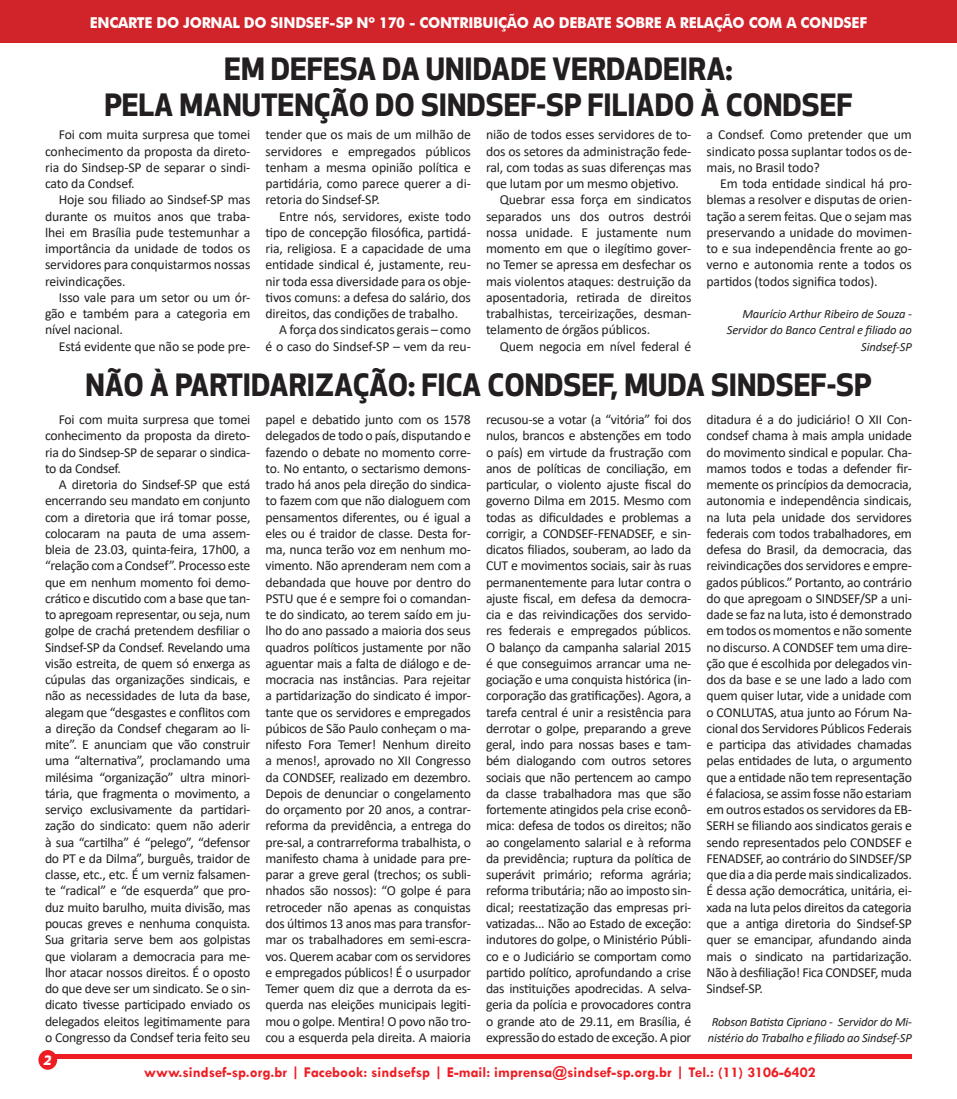
<style>
.page{position:relative;width:957px;height:1099px;background:#fff}
.page>*{position:absolute;margin:0;border:0;box-sizing:border-box;transform-origin:0 0}
.t1{font:700 30px "Apex New";color:#231f20}
.t2{font:700 15px "Tw Cen";color:#ee1d23}
.t3{font:700 15px "Futura BT";letter-spacing:-.02em;color:#fff;scale:.95 1}
.t4{font:italic 700 15px "Apex New";color:#fff}
.t5{font:13.75px/16.2px "Calibri";letter-spacing:-.01em;color:#231f20;text-align:justify}
.t6{font:italic 12.5px/16.2px "Calibri";letter-spacing:-.02em;color:#231f20;text-align:right}
</style>
<div class="page">
<div style="left:0;top:0;width:957px;height:42px;background:#d1232a"></div>
<div style="left:38px;top:1049px;width:19px;height:20px;background:#ee1d23;border-radius:50%"></div>
<svg style="left:54px;top:1053px;width:857px;height:4px;fill:#ee1d23"></svg>
<p class="t3" style="left:90px;top:13px;width:820px">ENCARTE DO JORNAL DO SINDSEF-SP Nº 170 - CONTRIBUIÇÃO AO DEBATE SOBRE A RELAÇÃO COM A CONDSEF</p>
<p class="t1" style="left:224px;top:47px;width:510px">EM DEFESA DA UNIDADE VERDADEIRA:</p>
<p class="t1" style="left:104px;top:83px;width:749px">PELA MANUTENÇÃO DO SINDSEF-SP FILIADO À CONDSEF</p>
<p class="t5" style="left:45px;top:126px;width:207px;text-indent:14px">Foi com muita surpresa que tomei conhecimento da proposta da direto&shy;ria do Sindsep-SP de separar o sindi&shy;cato da Condsef.</p>
<p class="t5" style="left:45px;top:191px;width:207px;text-indent:14px">Hoje sou filiado ao Sindsef-SP mas durante os muitos anos que traba&shy;lhei em Brasília pude testemunhar a importância da unidade de todos os servidores para conquistarmos nossas reivindicações.</p>
<p class="t5" style="left:45px;top:289px;width:207px;text-indent:14px">Isso vale para um setor ou um ór&shy;gão e também para a categoria em nível nacional.</p>
<p class="t5" style="left:59px;top:337px;width:193px">Está evidente que não se pode pre-</p>
<p class="t5" style="left:265px;top:126px;width:207px">tender que os mais de um milhão de servidores e empregados públicos tenham a mesma opinião política e partidária, como parece querer a di&shy;retoria do Sindsef-SP.</p>
<p class="t5" style="left:265px;top:207px;width:207px;text-indent:14px">Entre nós, servidores, existe todo tipo de concepção filosófica, partidá&shy;ria, religiosa. E a capacidade de uma entidade sindical é, justamente, reu&shy;nir toda essa diversidade para os obje&shy;tivos comuns: a defesa do salário, dos direitos, das condições de trabalho.</p>
<p class="t5" style="left:265px;top:321px;width:207px;text-align:right">A força dos sindicatos gerais – como<br>é o caso do Sindsef-SP – vem da reu-</p>
<p class="t5" style="left:486px;top:126px;width:207px">nião de todos esses servidores de to&shy;dos os setores da administração fede&shy;ral, com todas as suas diferenças mas que lutam por um mesmo objetivo.</p>
<p class="t5" style="left:486px;top:191px;width:207px;text-indent:14px">Quebrar essa força em sindicatos separados uns dos outros destrói nossa unidade. E justamente num momento em que o ilegítimo gover&shy;no Temer se apressa em desfechar os mais violentos ataques: destruição da aposentadoria, retirada de direitos trabalhistas, terceirizações, desman&shy;telamento de órgãos públicos.</p>
<p class="t5" style="left:500px;top:337px;width:193px">Quem negocia em nível federal é</p>
<p class="t5" style="left:706px;top:126px;width:207px">a Condsef. Como pretender que um sindicato possa suplantar todos os de&shy;mais, no Brasil todo?</p>
<p class="t5" style="left:706px;top:175px;width:207px;text-indent:14px">Em toda entidade sindical há pro&shy;blemas a resolver e disputas de orien&shy;tação a serem feitas. Que o sejam mas preservando a unidade do movimen&shy;to e sua independência frente ao go&shy;verno e autonomia rente a todos os partidos (todos significa todos).</p>
<p class="t6" style="left:727px;top:305px;width:187px">Maurício Arthur Ribeiro de Souza -<br>Servidor do Banco Central e filiado ao<br>Sindsef-SP</p>
<p class="t1" style="left:85px;top:363px;width:787px">NÃO À PARTIDARIZAÇÃO: FICA CONDSEF, MUDA SINDSEF-SP</p>
<p class="t5" style="left:45px;top:411px;width:207px;text-indent:14px">Foi com muita surpresa que tomei conhecimento da proposta da direto&shy;ria do Sindsep-SP de separar o sindica&shy;to da Condsef.</p>
<p class="t5" style="left:45px;top:476px;width:207px;text-indent:14px">A diretoria do Sindsef-SP que está encerrando seu mandato em conjunto com a diretoria que irá tomar posse, colocaram na pauta de uma assem&shy;bleia de 23.03, quinta-feira, 17h00, a “relação com a Condsef”. Processo este que em nenhum momento foi demo&shy;crático e discutido com a base que tan&shy;to apregoam representar, ou seja, num golpe de crachá pretendem desfiliar o Sindsef-SP da Condsef. Revelando uma visão estreita, de quem só enxerga as cúpulas das organizações sindicais, e não as necessidades de luta da base, alegam que “desgastes e conflitos com a direção da Condsef chegaram ao li&shy;mite”. E anunciam que vão construir uma “alternativa”, proclamando uma milésima “organização” ultra minori&shy;tária, que fragmenta o movimento, a serviço exclusivamente da partidari&shy;zação do sindicato: quem não aderir à sua “cartilha” é “pelego”, “defensor do PT e da Dilma”, burguês, traidor de classe, etc., etc. É um verniz falsamen&shy;te “radical” e “de esquerda” que pro&shy;duz muito barulho, muita divisão, mas poucas greves e nenhuma conquista.<br>Sua gritaria serve bem aos golpistas que violaram a democracia para me&shy;lhor atacar nossos direitos. É o oposto do que deve ser um sindicato. Se o sin&shy;dicato tivesse participado enviado os delegados eleitos legitimamente para o Congresso da Condsef teria feito seu</p>
<p class="t5" style="left:265px;top:411px;width:207px">papel e debatido junto com os 1578 delegados de todo o país, disputando e fazendo o debate no momento corre&shy;to. No entanto, o sectarismo demons&shy;trado há anos pela direção do sindica&shy;to fazem com que não dialoguem com pensamentos diferentes, ou é igual a eles ou é traidor de classe. Desta for&shy;ma, nunca terão voz em nenhum mo&shy;vimento. Não aprenderam nem com a debandada que houve por dentro do PSTU que é e sempre foi o comandan&shy;te do sindicato, ao terem saído em ju&shy;lho do ano passado a maioria dos seus quadros políticos justamente por não aguentar mais a falta de diálogo e de&shy;mocracia nas instâncias. Para rejeitar a partidarização do sindicato é impor&shy;tante que os servidores e empregados púbicos de São Paulo conheçam o ma&shy;nifesto Fora Temer! Nenhum direito a menos!, aprovado no XII Congresso da CONDSEF, realizado em dezembro.<br>Depois de denunciar o congelamento do orçamento por 20 anos, a contrar&shy;reforma da previdência, a entrega do pre-sal, a contrarreforma trabalhista, o manifesto chama à unidade para pre&shy;parar a greve geral (trechos; os subli&shy;nhados são nossos): “O golpe é para retroceder não apenas as conquistas dos últimos 13 anos mas para transfor&shy;mar os trabalhadores em semi-escra&shy;vos. Querem acabar com os servidores e empregados públicos! É o usurpador Temer quem diz que a derrota da es&shy;querda nas eleições municipais legiti&shy;mou o golpe. Mentira! O povo não tro&shy;cou a esquerda pela direita. A maioria</p>
<p class="t5" style="left:486px;top:411px;width:207px">recusou-se a votar (a “vitória” foi dos nulos, brancos e abstenções em todo o país) em virtude da frustração com anos de políticas de conciliação, em particular, o violento ajuste fiscal do governo Dilma em 2015. Mesmo com todas as dificuldades e problemas a corrigir, a CONDSEF-FENADSEF, e sin&shy;dicatos filiados, souberam, ao lado da CUT e movimentos sociais, sair às ruas permanentemente para lutar contra o ajuste fiscal, em defesa da democra&shy;cia e das reivindicações dos servido&shy;res federais e empregados públicos.<br>O balanço da campanha salarial 2015 é que conseguimos arrancar uma ne&shy;gociação e uma conquista histórica (in&shy;corporação das gratificações). Agora, a tarefa central é unir a resistência para derrotar o golpe, preparando a greve geral, indo para nossas bases e tam&shy;bém dialogando com outros setores sociais que não pertencem ao campo da classe trabalhadora mas que são fortemente atingidos pela crise econô&shy;mica: defesa de todos os direitos; não ao congelamento salarial e à reforma da previdência; ruptura da política de superávit primário; reforma agrária; reforma tributária; não ao imposto sin&shy;dical; reestatização das empresas pri&shy;vatizadas... Não ao Estado de exceção: indutores do golpe, o Ministério Públi&shy;co e o Judiciário se comportam como partido político, aprofundando a crise das instituições apodrecidas. A selva&shy;geria da polícia e provocadores contra o grande ato de 29.11, em Brasília, é expressão do estado de exceção. A pior</p>
<p class="t5" style="left:706px;top:411px;width:207px">ditadura é a do judiciário! O XII Con&shy;condsef chama à mais ampla unidade do movimento sindical e popular. Cha&shy;mamos todos e todas a defender fir&shy;memente os princípios da democracia, autonomia e independência sindicais, na luta pela unidade dos servidores federais com todos trabalhadores, em defesa do Brasil, da democracia, das reivindicações dos servidores e empre&shy;gados públicos.” Portanto, ao contrário do que apregoam o SINDSEF/SP a uni&shy;dade se faz na luta, isto é demonstrado em todos os momentos e não somente no discurso. A CONDSEF tem uma dire&shy;ção que é escolhida por delegados vin&shy;dos da base e se une lado a lado com quem quiser lutar, vide a unidade com o CONLUTAS, atua junto ao Fórum Na&shy;cional dos Servidores Públicos Federais e participa das atividades chamadas pelas entidades de luta, o argumento que a entidade não tem representação é falaciosa, se assim fosse não estariam em outros estados os servidores da EB-SERH se filiando aos sindicatos gerais e sendo representados pelo CONDSEF e FENADSEF, ao contrário do SINDSEF/SP que dia a dia perde mais sindicalizados.<br>É dessa ação democrática, unitária, ei&shy;xada na luta pelos direitos da categoria que a antiga diretoria do Sindsef-SP quer se emancipar, afundando ainda mais o sindicato na partidarização.<br>Não à desfiliação! Fica CONDSEF, muda Sindsef-SP.</p>
<p class="t6" style="left:708px;top:1012px;width:206px;text-align:center">Robson Batista Cipriano - Servidor do Mi&shy;nistério do Trabalho e filiado ao Sindsef-SP</p>
<p class="t4" style="left:43px;top:1048px;width:10px">2</p>
<p class="t2" style="left:144px;top:1063px;width:673px">www.sindsef-sp.org.br | Facebook: sindsefsp | E-mail: imprensa@sindsef-sp.org.br | Tel.: (11) 3106-6402</p>
</div>
